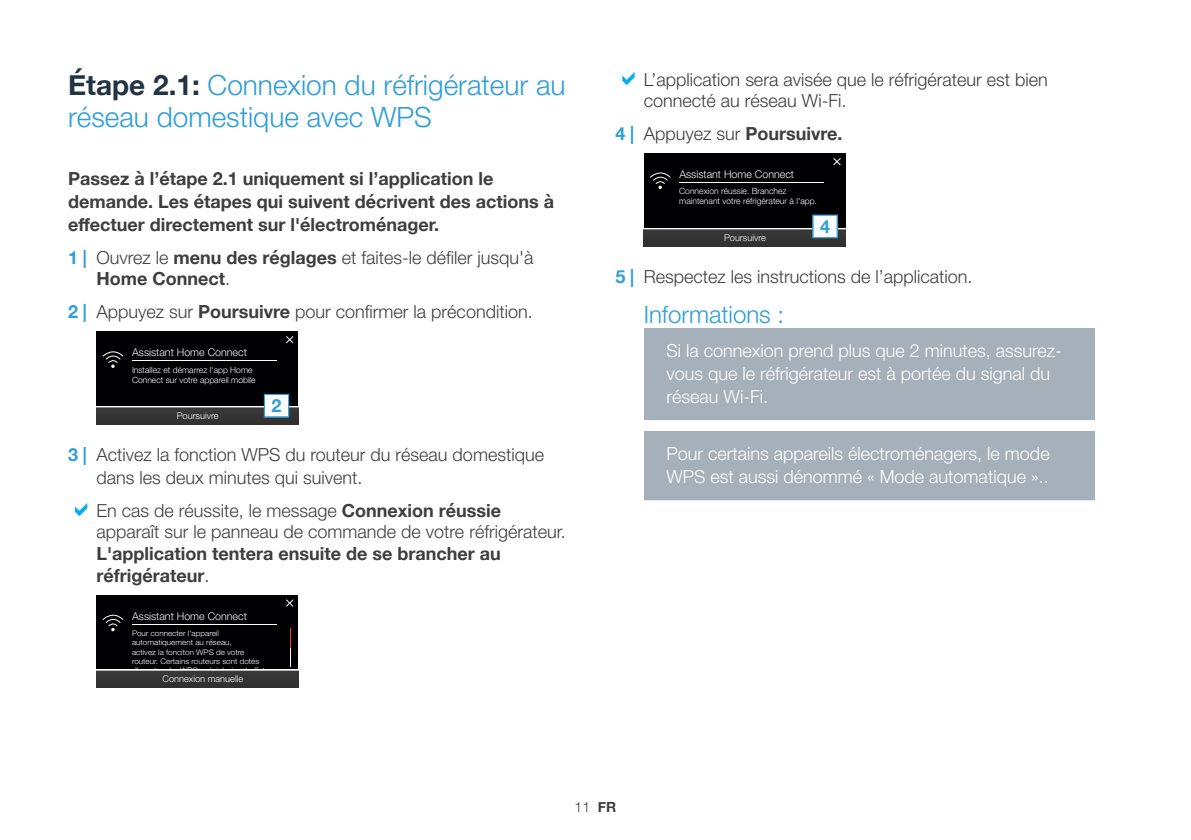
<style>
.page{position:relative;width:1191px;height:840px;background:#fff}
.page>*{position:absolute;margin:0;border:0;box-sizing:border-box;transform-origin:0 0}
.t1{font:300 28px/32px "Helvetica Neue";color:#2d9ed8}
.t2{font:300 24px "Helvetica Neue";color:#2d9ed8}
.t3{font:300 18px/21.6px "Helvetica Neue";color:#3e3e3f}
.t4{font:700 18px/23px "Helvetica Neue";color:#3e3e3f}
.t5{font:300 18px/23px "Helvetica Neue";color:#fff}
.t6{font:700 18px "Helvetica Neue";color:#2d9ed8}
.t7{font:300 14px "Helvetica Neue";color:#3e3e3f}
.t8{font:300 10.6px "Helvetica Neue";color:#fbfbfc}
.t9{font:300 9.2px "Helvetica Neue";color:#fbfbfc}
.t10{font:300 8.6px/10.2px "Helvetica Neue";color:#fbfbfc}
.t11{font:300 7.6px/9.2px "Helvetica Neue";color:#fbfbfc;scale:1.05 1}
.s1{font-weight:700;color:#223444}
.s2{font-weight:700;color:#2d9ed8}
.s3{font-weight:700}
.s4{font-weight:300}
.s5{color:#2d9ed8}
</style>
<div class="page">
<div style="left:96px;top:331px;width:202px;height:93px;background:#000002"></div>
<div style="left:96px;top:406px;width:202px;height:18px;background:linear-gradient(to right,#363536,#343334)"></div>
<hr style="left:132px;top:360px;width:145px;height:1px;background:#fbfbfc">
<svg style="left:286px;top:336px;width:7px;height:7px"></svg>
<svg style="left:102px;top:351px;width:22px;height:17px"></svg>
<div style="left:96px;top:594px;width:202px;height:93px;background:#000002"></div>
<div style="left:96px;top:669px;width:202px;height:18px;background:linear-gradient(to right,#363536,#363536)"></div>
<hr style="left:132px;top:623px;width:145px;height:1px;background:#fbfbfc">
<svg style="left:286px;top:599px;width:7px;height:7px"></svg>
<svg style="left:102px;top:614px;width:22px;height:17px"></svg>
<hr style="left:290px;top:628px;width:1px;height:38px;background:#fbfbfc">
<svg style="left:290px;top:628px;width:1px;height:19px"></svg>
<div style="left:264px;top:394px;width:25px;height:23px;background:#fff"></div>
<div style="left:264px;top:393px;width:25px;height:24px;border:1px solid #2d9ed8"></div>
<div style="left:643px;top:328px;width:451px;height:97px;background:#a6b0bb"></div>
<div style="left:592px;top:420px;width:548px;height:10px;background:#fff"></div>
<div style="left:643px;top:431px;width:451px;height:74px;background:#a6b0bb"></div>
<div style="left:592px;top:500px;width:548px;height:10px;background:#fff"></div>
<div style="left:643px;top:153px;width:202px;height:93px;background:#000002"></div>
<div style="left:643px;top:228px;width:202px;height:18px;background:linear-gradient(to right,#363332,#34393c)"></div>
<hr style="left:679px;top:182px;width:145px;height:1px;background:#fbfbfc">
<svg style="left:833px;top:158px;width:7px;height:7px"></svg>
<svg style="left:650px;top:172px;width:21px;height:17px"></svg>
<div style="left:813px;top:215px;width:24px;height:23px;background:#fff"></div>
<div style="left:812px;top:214px;width:25px;height:24px;border:1px solid #2d9ed8"></div>
<h1 class="t1" style="left:68px;top:67px;width:499px"><span class="s1">Étape 2.1:</span> Connexion du réfrigérateur au réseau domestique avec WPS</h1>
<p class="t4" style="left:68px;top:167px;width:487px">Passez à l’étape 2.1 uniquement si l’application le demande. Les étapes qui suivent décrivent des actions à effectuer directement sur l'électroménager.</p>
<p class="t3" style="left:96px;top:245px;width:439px;text-indent:-28px"><span class="s2">1 |</span> Ouvrez le <span class="s3">menu des réglages</span> et faites-le défiler jusqu'à<br><span class="s3">Home Connect</span>.</p>
<p class="t3" style="left:68px;top:299px;width:466px"><span class="s2">2 |</span> Appuyez sur <span class="s3">Poursuivre</span> pour confirmer la précondition.</p>
<p class="t8" style="left:132px;top:344px;width:116px">Assistant Home Connect</p>
<p class="t10" style="left:132px;top:364px;width:125px">Installez et démarrez l'app Home<br>Connect sur votre appareil mobile</p>
<p class="t9" style="left:177px;top:407px;width:43px">Poursuivre</p>
<p class="t3" style="left:96px;top:441px;width:449px;line-height:23px;text-indent:-28px"><span class="s2">3 |</span> Activez la fonction WPS du routeur du réseau domestique dans les deux minutes qui suivent.</p>
<p class="t3" style="left:96px;top:498px;width:471px">En cas de réussite, le message <span class="s3">Connexion réussie </span>apparaît sur le panneau de commande de votre réfrigérateur.</p>
<p class="t4" style="left:96px;top:543px;width:406px;line-height:21.6px">L'application tentera ensuite de se brancher au réfrigérateur<span class="s4">.</span></p>
<p class="t8" style="left:132px;top:607px;width:116px">Assistant Home Connect</p>
<p class="t11" style="left:132px;top:627px;width:130px">Pour connecter l'appareil automatiquement au réseau,<br>activez la fonciton WPS de votre routeur. Certains routeurs sont dotés d'une touche WPS spéciale à cet effet.</p>
<p class="t9" style="left:162px;top:671px;width:82px">Connexion manuelle</p>
<p class="t6" style="left:271px;top:391px;width:12px">2</p>
<p class="t3" style="left:643px;top:67px;width:406px">L’application sera avisée que le réfrigérateur est bien connecté au réseau Wi-Fi.</p>
<p class="t4" style="left:615px;top:123px;width:229px"><span class="s5">4 |</span> <span class="s4">Appuyez sur</span> Poursuivre.</p>
<p class="t8" style="left:679px;top:165px;width:116px">Assistant Home Connect</p>
<p class="t10" style="left:679px;top:185px;width:139px">Connexion réussie. Branchez maintenant votre réfrigérateur à l'app.</p>
<p class="t9" style="left:724px;top:230px;width:43px">Poursuivre</p>
<p class="t3" style="left:615px;top:264px;width:359px"><span class="s2">5 |</span> Respectez les instructions de l’application.</p>
<h2 class="t2" style="left:643px;top:294px;width:142px">Informations :</h2>
<p class="t5" style="left:666px;top:337px;width:397px">Si la connexion prend plus que 2 minutes, assurez&shy;vous que le réfrigérateur est à portée du signal du réseau Wi-Fi.</p>
<p class="t6" style="left:820px;top:212px;width:12px">4</p>
<p class="t5" style="left:666px;top:440px;width:385px">Pour certains appareils électroménagers, le mode<br>WPS est aussi dénommé « Mode automatique »..</p>
<p class="t7" style="left:574px;top:794px;width:43px">11 <span class="s3">FR</span></p>
</div>
